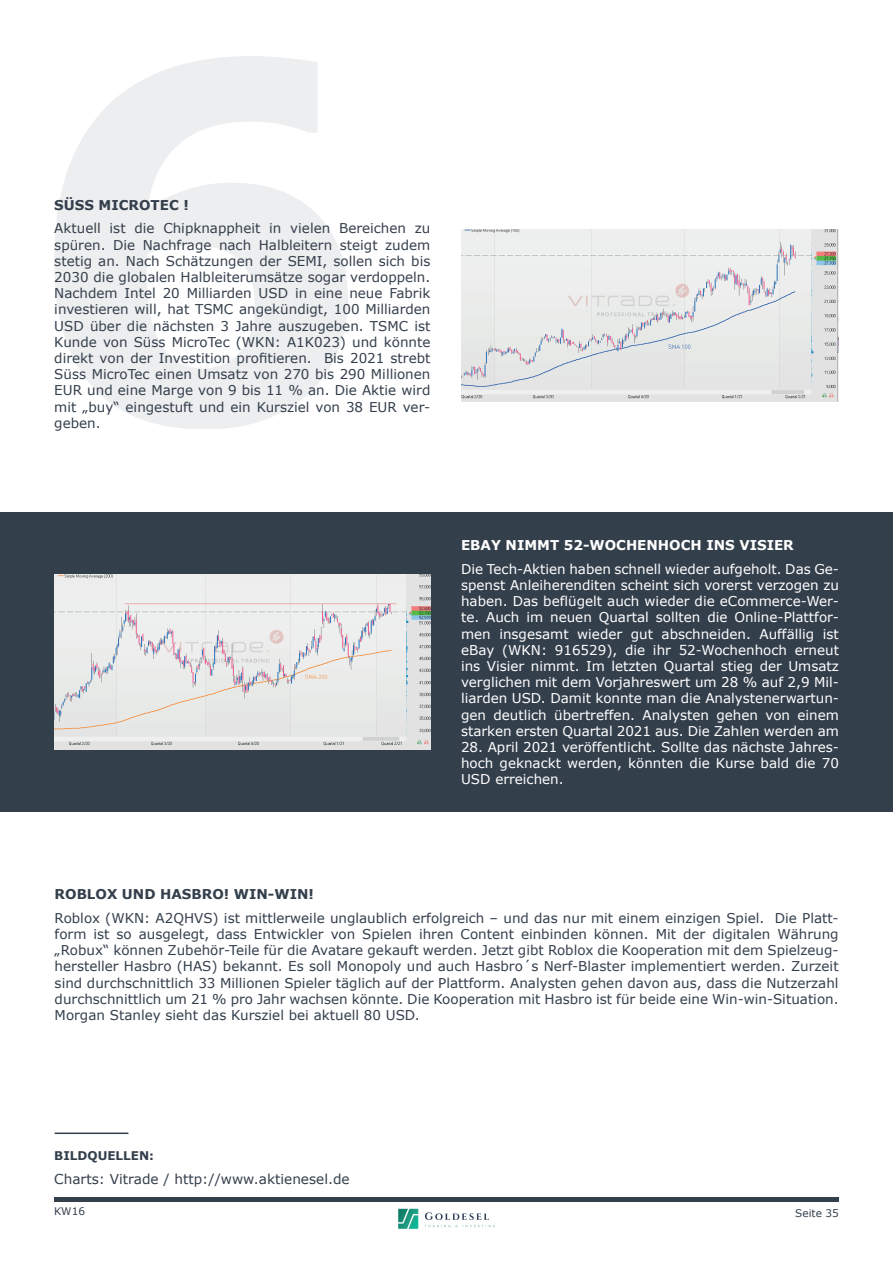
<style>
.page{position:relative;width:893px;height:1263px;background:#fff}
.page>*{position:absolute;margin:0;border:0;box-sizing:border-box;transform-origin:0 0}
.t1{font:700 494.1px "Verdana";color:#343f4c}
.t2{font:13.65px "Verdana";color:#343f4c}
.t3{font:13.5px/16.2px "Verdana";color:#343f4c;text-align:justify}
.t4{font:13.5px/16.2px "Verdana";color:#fff;text-align:justify}
.t5{font:700 13.5px "Verdana";color:#343f4c}
.t6{font:700 13.5px "Verdana";color:#fff}
.t7{font:700 12px "Verdana";color:#343f4c}
.t8{font:10.5px "Verdana";color:#343f4c}
</style>
<div class="page">
<hr style="left:54px;top:1197px;width:785px;height:4px;background:#343f4c">
<svg style="left:398px;top:1209px;width:20px;height:20px"></svg>
<svg style="left:425px;top:1212px;width:70px;height:15px"></svg>
<hr style="left:55px;top:1132px;width:73px;height:2px;background:#343f4c">
<div style="left:0;top:512px;width:893px;height:299px;background:#343f4c"></div>
<img style="left:461px;top:229px;width:378px;height:172px">
<img style="left:54px;top:574px;width:376px;height:176px">
<h1 class="t1" style="left:22px;top:-79px;width:353px">6</h1>
<p class="t5" style="left:54px;top:196px;width:136px">SÜSS MICROTEC !</p>
<p class="t3" style="left:54px;top:221px;width:378px">Aktuell ist die Chipknappheit in vielen Bereichen zu spüren. Die Nachfrage nach Halbleitern steigt zudem stetig an. Nach Schätzungen der SEMI, sollen sich bis 2030 die globalen Halbleiterumsätze sogar verdoppeln.<br>Nachdem Intel 20 Milliarden USD in eine neue Fabrik investieren will, hat TSMC angekündigt, 100 Milliarden USD über die nächsten 3 Jahre auszugeben. TSMC ist Kunde von Süss MicroTec (WKN: A1K023) und könnte direkt von der Investition profitieren. Bis 2021 strebt Süss MicroTec einen Umsatz von 270 bis 290 Millionen EUR und eine Marge von 9 bis 11 % an. Die Aktie wird mit „buy“ eingestuft und ein Kursziel von 38 EUR ver&shy;geben.</p>
<p class="t6" style="left:461px;top:536px;width:334px">EBAY NIMMT 52-WOCHENHOCH INS VISIER</p>
<p class="t4" style="left:461px;top:561px;width:379px">Die Tech-Aktien haben schnell wieder aufgeholt. Das Ge&shy;spenst Anleiherenditen scheint sich vorerst verzogen zu haben. Das beflügelt auch wieder die eCommerce-Wer&shy;te. Auch im neuen Quartal sollten die Online-Plattfor&shy;men insgesamt wieder gut abschneiden. Auffällig ist eBay (WKN: 916529), die ihr 52-Wochenhoch erneut ins Visier nimmt. Im letzten Quartal stieg der Umsatz verglichen mit dem Vorjahreswert um 28 % auf 2,9 Mil&shy;liarden USD. Damit konnte man die Analystenerwartun&shy;gen deutlich übertreffen. Analysten gehen von einem starken ersten Quartal 2021 aus. Die Zahlen werden am</p>
<p class="t4" style="left:461px;top:739px;width:379px">28. April 2021 veröffentlicht. Sollte das nächste Jahres&shy;hoch geknackt werden, könnten die Kurse bald die 70<br>USD erreichen.</p>
<p class="t5" style="left:55px;top:885px;width:261px">ROBLOX UND HASBRO! WIN-WIN!</p>
<p class="t3" style="left:55px;top:910px;width:785px">Roblox (WKN: A2QHVS) ist mittlerweile unglaublich erfolgreich – und das nur mit einem einzigen Spiel. Die Platt&shy;form ist so ausgelegt, dass Entwickler von Spielen ihren Content einbinden können. Mit der digitalen Währung „Robux“ können Zubehör-Teile für die Avatare gekauft werden. Jetzt gibt Roblox die Kooperation mit dem Spielzeug&shy;hersteller Hasbro (HAS) bekannt. Es soll Monopoly und auch Hasbro´s Nerf-Blaster implementiert werden. Zurzeit sind durchschnittlich 33 Millionen Spieler täglich auf der Plattform. Analysten gehen davon aus, dass die Nutzerzahl durchschnittlich um 21 % pro Jahr wachsen könnte. Die Kooperation mit Hasbro ist für beide eine Win-win-Situation.<br>Morgan Stanley sieht das Kursziel bei aktuell 80 USD.</p>
<p class="t7" style="left:54px;top:1148px;width:101px">BILDQUELLEN:</p>
<p class="t2" style="left:54px;top:1170px;width:297px">Charts: Vitrade / http://www.aktienesel.de</p>
<p class="t8" style="left:54px;top:1205px;width:33px">KW16</p>
<p class="t8" style="left:795px;top:1206px;width:45px">Seite 35</p>
</div>
